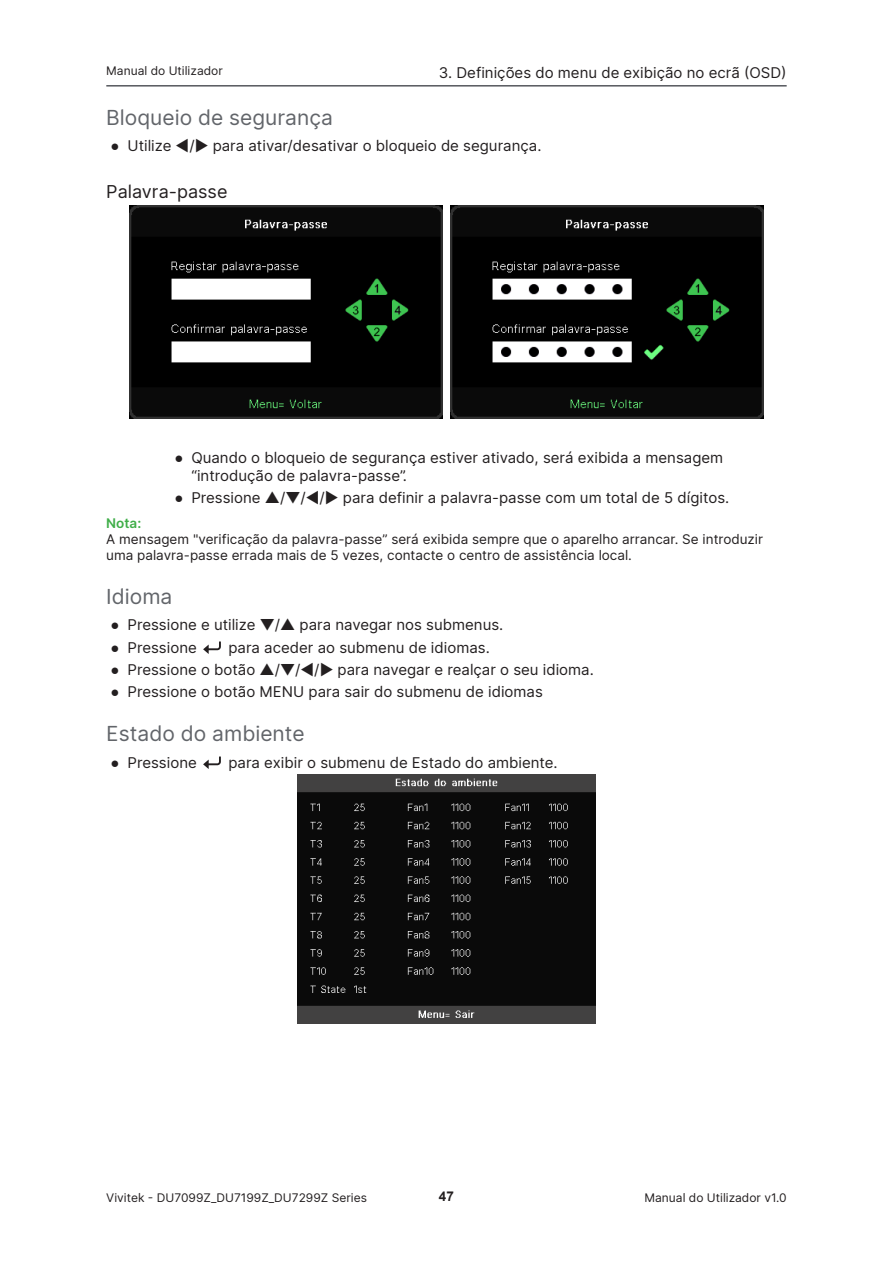
<style>
.page{position:relative;width:893px;height:1263px;background:#fff}
.page>*{position:absolute;margin:0;border:0;box-sizing:border-box;transform-origin:0 0}
.t1{font:21px "Delta Sans";color:#62656a}
.t2{font:18px "Delta Sans";color:#231f20}
.t3{font:15px/18px "Delta Sans";color:#231f20}
.Warning{font:13.5px/16.2px "Delta Sans";color:#231f20}
.t4{font:700 13.5px "Arial";color:#231f20}
.t5{font:12px "Delta Sans";color:#231f20}
.s1{font-family:"Arial";font-weight:700}
.s2{font-weight:600;color:#40ae49}
</style>
<div class="page">
<hr style="left:106px;top:85px;width:681px;height:2px;background:#56585d">
<img style="left:130px;top:205px;width:312px;height:213px">
<img style="left:451px;top:205px;width:312px;height:213px">
<svg style="left:203px;top:641px;width:18px;height:13px"></svg>
<svg style="left:203px;top:756px;width:18px;height:13px"></svg>
<img style="left:298px;top:775px;width:297px;height:248px">
<p class="t5" style="left:106px;top:62px;width:118px">Manual do Utilizador</p>
<p class="t3" style="left:439px;top:64px;width:349px">3. Definições do menu de exibição no ecrã (OSD)</p>
<h3 class="t1" style="left:106px;top:102px;width:228px">Bloqueio de segurança</h3>
<p class="t3" style="left:111px;top:136px;width:432px"><span class="s1">●</span> Utilize ◄/► para ativar/desativar o bloqueio de segurança.</p>
<h4 class="t2" style="left:106px;top:178px;width:123px">Palavra-passe</h4>
<p class="t3" style="left:191px;top:448px;width:533px;text-indent:-17px"><span class="s1">●</span> Quando o bloqueio de segurança estiver ativado, será exibida a mensagem “introdução de palavra-passe”.</p>
<p class="t3" style="left:174px;top:488px;width:557px"><span class="s1">●</span> Pressione ▲/▼/◄/► para definir a palavra-passe com um total de 5 dígitos.</p>
<p class="Warning" style="left:106px;top:514px;width:658px"><span class="s2">Nota:<br></span>A mensagem "verificação da palavra-passe” será exibida sempre que o aparelho arrancar. Se introduzir uma palavra-passe errada mais de 5 vezes, contacte o centro de assistência local.</p>
<h3 class="t1" style="left:106px;top:581px;width:68px">Idioma</h3>
<p class="t3" style="left:111px;top:616px;width:394px"><span class="s1">●</span> Pressione e utilize ▼/▲ para navegar nos submenus.</p>
<p class="t3" style="left:111px;top:638px;width:88px"><span class="s1">●</span> Pressione</p>
<p class="t3" style="left:228px;top:638px;width:263px">para aceder ao submenu de idiomas.</p>
<p class="t3" style="left:111px;top:660px;width:485px"><span class="s1">●</span> Pressione o botão ▲/▼/◄/► para navegar e realçar o seu idioma.</p>
<p class="t3" style="left:111px;top:682px;width:434px"><span class="s1">●</span> Pressione o botão MENU para sair do submenu de idiomas</p>
<h3 class="t1" style="left:106px;top:718px;width:200px">Estado do ambiente</h3>
<p class="t3" style="left:111px;top:753px;width:88px"><span class="s1">●</span> Pressione</p>
<p class="t3" style="left:228px;top:753px;width:331px">para exibir o submenu de Estado do ambiente.</p>
<p class="t4" style="left:439px;top:1186px;width:17px">47</p>
<p class="t5" style="left:106px;top:1189px;width:262px">Vivitek - DU7099Z_DU7199Z_DU7299Z Series</p>
<p class="t5" style="left:644px;top:1189px;width:144px">Manual do Utilizador v1.0</p>
</div>
